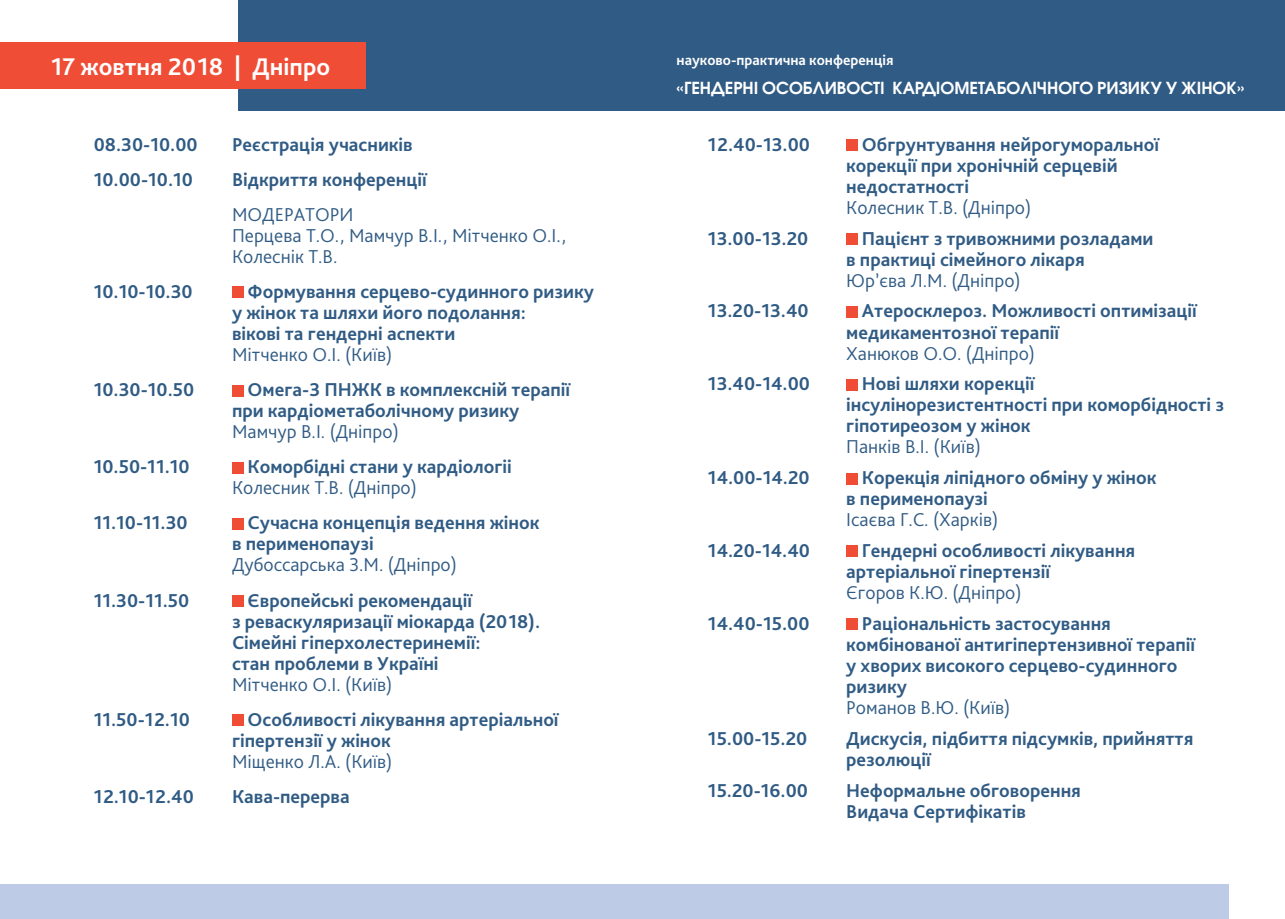
<style>
.page{position:relative;width:1285px;height:919px;background:#fff}
.page>*{position:absolute;margin:0;border:0;box-sizing:border-box;transform-origin:0 0}
.Default{font:700 25.2px "Bliss Pro";color:#fff}
.List_Paragraph{font:700 19.5px/21px "Bliss Pro";color:#305b84}
.List_Paragraph-2{font:300 19.5px/21px "Bliss Pro";color:#305b84}
.Default-2{font:700 19.5px "Bliss Pro";color:#305b84}
.Default-3{font:700 16.5px "Avant Garde Gothic C";color:#fff}
.Default-4{font:700 15px "Bliss Pro";color:#fff}
</style>
<div class="page">
<div style="left:232px;top:287px;width:11px;height:11px;background:#ef4d35"></div>
<div style="left:232px;top:385px;width:11px;height:11px;background:#ef4d35"></div>
<div style="left:232px;top:462px;width:11px;height:11px;background:#ef4d35"></div>
<div style="left:232px;top:518px;width:11px;height:11px;background:#ef4d35"></div>
<div style="left:232px;top:595px;width:11px;height:11px;background:#ef4d35"></div>
<div style="left:232px;top:714px;width:11px;height:11px;background:#ef4d35"></div>
<div style="left:846px;top:139px;width:11px;height:12px;background:#ef4d35"></div>
<div style="left:846px;top:233px;width:11px;height:11px;background:#ef4d35"></div>
<div style="left:846px;top:306px;width:11px;height:11px;background:#ef4d35"></div>
<div style="left:846px;top:379px;width:11px;height:11px;background:#ef4d35"></div>
<div style="left:846px;top:473px;width:11px;height:11px;background:#ef4d35"></div>
<div style="left:846px;top:545px;width:11px;height:12px;background:#ef4d35"></div>
<div style="left:846px;top:618px;width:11px;height:12px;background:#ef4d35"></div>
<div style="left:238px;top:0;width:1046px;height:111px;background:#305b84"></div>
<div style="left:0;top:43px;width:366px;height:46px;background:#ef4d35"></div>
<div style="left:0;top:884px;width:1227px;height:34px;background:#bdcbe7"></div>
<p class="Default" style="left:51px;top:51px;width:280px">17 жовтня 2018 | Дніпро</p>
<p class="Default-2" style="left:94px;top:132px;width:105px">08.30-10.00</p>
<p class="Default-2" style="left:232px;top:132px;width:182px">Реєстрація учасників</p>
<p class="List_Paragraph" style="left:94px;top:168px;width:101px">10.00-10.10</p>
<p class="List_Paragraph" style="left:232px;top:168px;width:196px">Відкриття конференції</p>
<p class="List_Paragraph-2" style="left:232px;top:203px;width:123px">МОДЕРАТОРИ</p>
<p class="List_Paragraph-2" style="left:232px;top:224px;width:335px">Перцева Т.О., Мамчур В.І., Мітченко О.І.,<br>Колеснік Т.В.</p>
<p class="List_Paragraph" style="left:94px;top:280px;width:100px">10.10-10.30</p>
<p class="List_Paragraph" style="left:232px;top:280px;width:363px;text-indent:16px">Формування серцево-судинного ризику у жінок та шляхи його подолання:<br>вікові та гендерні аспекти</p>
<p class="List_Paragraph-2" style="left:232px;top:343px;width:162px">Мітченко О.І. (Київ)</p>
<p class="List_Paragraph" style="left:94px;top:378px;width:102px">10.30-10.50</p>
<p class="List_Paragraph" style="left:232px;top:378px;width:339px;text-indent:16px">Омега-3 ПНЖК в комплексній терапії при кардіометаболічному ризику</p>
<p class="List_Paragraph-2" style="left:232px;top:420px;width:168px">Мамчур В.І. (Дніпро)</p>
<p class="List_Paragraph" style="left:94px;top:456px;width:97px">10.50-11.10</p>
<p class="List_Paragraph" style="left:247px;top:456px;width:266px">Коморбідні стани у кардіологіі</p>
<p class="List_Paragraph-2" style="left:232px;top:477px;width:186px">Колесник Т.В. (Дніпро)</p>
<p class="List_Paragraph" style="left:94px;top:512px;width:95px">11.10-11.30</p>
<p class="List_Paragraph" style="left:232px;top:512px;width:309px;text-indent:16px">Сучасна концепція ведення жінок в перименопаузі</p>
<p class="List_Paragraph-2" style="left:232px;top:554px;width:226px">Дубоссарська З.М. (Дніпро)</p>
<p class="List_Paragraph" style="left:94px;top:589px;width:97px">11.30-11.50</p>
<p class="List_Paragraph" style="left:232px;top:589px;width:309px;text-indent:16px">Європейські рекомендації<br>з реваскуляризації міокарда (2018).<br>Сімейні гіперхолестеринемії:<br>стан проблеми в Україні</p>
<p class="List_Paragraph-2" style="left:232px;top:673px;width:162px">Мітченко О.І. (Київ)</p>
<p class="List_Paragraph" style="left:94px;top:708px;width:98px">11.50-12.10</p>
<p class="List_Paragraph" style="left:232px;top:708px;width:328px;text-indent:16px">Особливості лікування артеріальної гіпертензії у жінок</p>
<p class="List_Paragraph-2" style="left:232px;top:750px;width:162px">Міщенко Л.А. (Київ)</p>
<p class="List_Paragraph" style="left:94px;top:785px;width:102px">12.10-12.40</p>
<p class="List_Paragraph" style="left:232px;top:785px;width:119px">Кава-перерва</p>
<p class="Default-4" style="left:676px;top:51px;width:218px">науково-практична конференція</p>
<p class="Default-3" style="left:676px;top:78px;width:569px">«ГЕНДЕРНІ ОСОБЛИВОСТІ КАРДІОМЕТАБОЛІЧНОГО РИЗИКУ У ЖІНОК»</p>
<p class="List_Paragraph" style="left:707px;top:133px;width:103px">12.40-13.00</p>
<p class="List_Paragraph" style="left:846px;top:133px;width:314px;text-indent:16px">Обгрунтування нейрогуморальної корекції при хронічній серцевій недостатності</p>
<p class="List_Paragraph-2" style="left:846px;top:196px;width:186px">Колесник Т.В. (Дніпро)</p>
<p class="List_Paragraph" style="left:707px;top:227px;width:102px">13.00-13.20</p>
<p class="List_Paragraph" style="left:846px;top:227px;width:309px;text-indent:16px">Пацієнт з тривожними розладами в практиці сімейного лікаря</p>
<p class="List_Paragraph-2" style="left:846px;top:269px;width:176px">Юр’єва Л.М. (Дніпро)</p>
<p class="List_Paragraph" style="left:707px;top:300px;width:102px">13.20-13.40</p>
<p class="List_Paragraph" style="left:846px;top:300px;width:352px;text-indent:16px">Атеросклероз. Можливості оптимізації медикаментозної терапії</p>
<p class="List_Paragraph-2" style="left:846px;top:342px;width:190px">Ханюков О.О. (Дніпро)</p>
<p class="List_Paragraph" style="left:707px;top:373px;width:103px">13.40-14.00</p>
<p class="List_Paragraph" style="left:846px;top:373px;width:379px;text-indent:16px">Нові шляхи корекції інсулінорезистентності при коморбідності з гіпотиреозом у жінок</p>
<p class="List_Paragraph-2" style="left:846px;top:436px;width:136px">Панків В.І. (Київ)</p>
<p class="List_Paragraph" style="left:707px;top:466px;width:103px">14.00-14.20</p>
<p class="List_Paragraph" style="left:846px;top:466px;width:312px;text-indent:16px">Корекція ліпідного обміну у жінок в перименопаузі</p>
<p class="List_Paragraph-2" style="left:846px;top:508px;width:153px">Ісаєва Г.С. (Харків)</p>
<p class="List_Paragraph" style="left:707px;top:539px;width:103px">14.20-14.40</p>
<p class="List_Paragraph" style="left:846px;top:539px;width:290px;text-indent:16px">Гендерні особливості лікування артеріальної гіпертензії</p>
<p class="List_Paragraph-2" style="left:846px;top:581px;width:177px">Єгоров К.Ю. (Дніпро)</p>
<p class="List_Paragraph" style="left:707px;top:612px;width:103px">14.40-15.00</p>
<p class="List_Paragraph" style="left:846px;top:612px;width:350px;text-indent:16px">Раціональність застосування комбінованої антигіпертензивної терапії у хворих високого серцево-судинного ризику</p>
<p class="List_Paragraph-2" style="left:846px;top:696px;width:165px">Романов В.Ю. (Київ)</p>
<p class="List_Paragraph" style="left:707px;top:727px;width:101px">15.00-15.20</p>
<p class="List_Paragraph" style="left:846px;top:727px;width:348px">Дискусія, підбиття підсумків, прийняття резолюції</p>
<p class="List_Paragraph" style="left:707px;top:779px;width:102px">15.20-16.00</p>
<p class="List_Paragraph" style="left:846px;top:779px;width:236px">Неформальне обговорення</p>
<p class="List_Paragraph" style="left:846px;top:800px;width:181px">Видача Сертифікатів</p>
</div>
